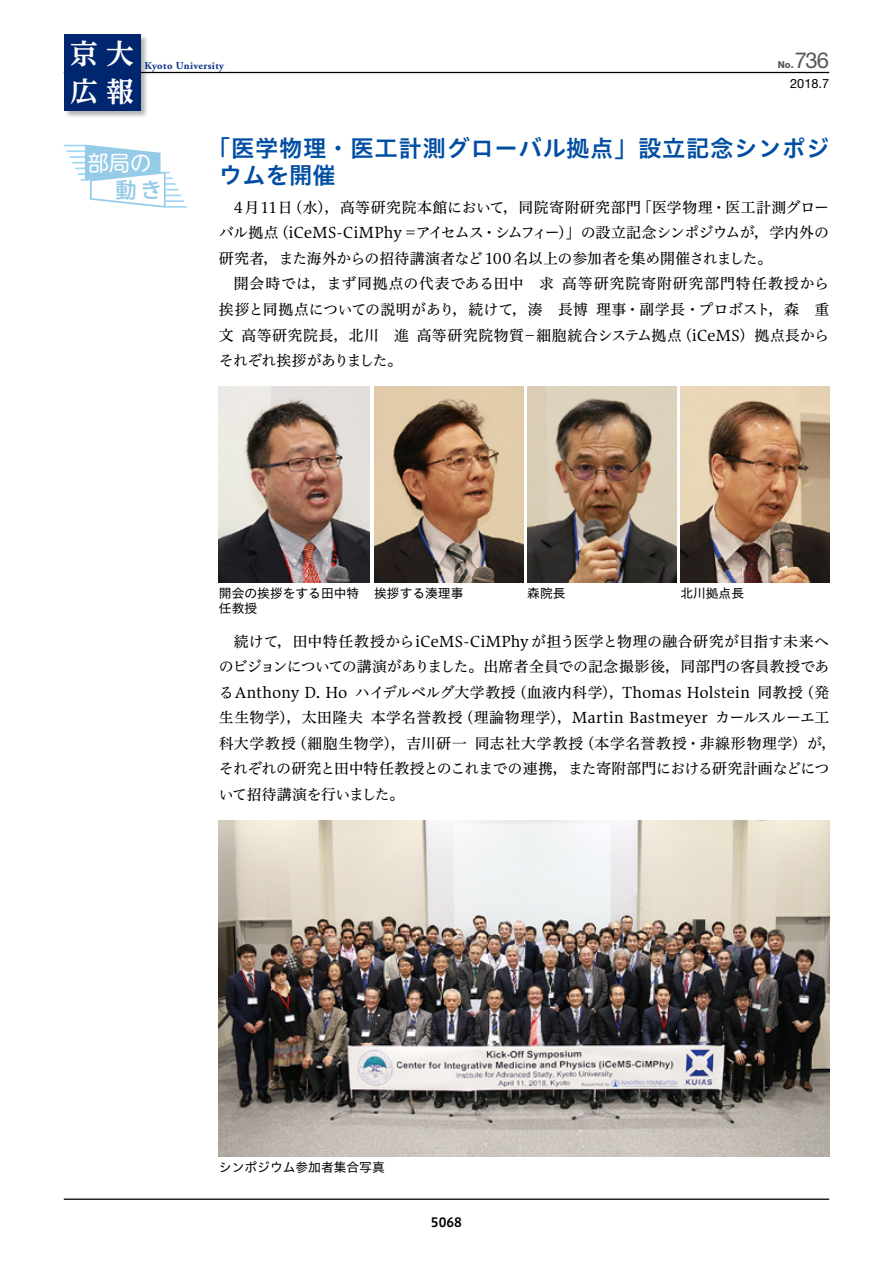
<style>
.page{position:relative;width:893px;height:1263px;background:#fff}
.page>*{position:absolute;margin:0;border:0;box-sizing:border-box;transform-origin:0 0}
.t1{font:700 27.75px/38.2px "UD Reimin Pro";color:#fff}
.t2{font:23.4px/27.6px "Hiragino UD Sans Std W6";letter-spacing:.025em;color:#004ea2}
.t3{font:22.05px "Helvetica Neue LT Std";color:#595757}
.t4{font:21.3px "UD Shin M Go Pro";color:#fff}
.t5{font:500 21.3px "UD Shin M Go Pro";color:#95cbe7}
.t6{font:14.85px/25.5px "Hiragino UD Serif Std N W4";letter-spacing:.01em;color:#000;text-align:justify}
.t7{font:12.75px/14.9px "Hiragino UD Sans Std W4";color:#000}
.t8{font:12.75px "Helvetica Neue LT Std";color:#000}
.t9{font:12.75px "Hiragino UD Sans Std W6";color:#000}
.t10{font:700 10.65px "Adobe Garamond Pro";letter-spacing:.04em;color:#0c3388}
.t11{font:800 9.6px "Helvetica Neue LT Std";color:#595757}
</style>
<div class="page">
<hr style="left:64px;top:1198px;width:765px;height:2px;background:#000">
<hr style="left:64px;top:72px;width:765px;height:1px;background:#000">
<div style="left:64px;top:35px;width:84px;height:84px;background:#000;opacity:.3"></div>
<div style="left:64px;top:34px;width:76px;height:77px;background:#00266f"></div>
<hr style="left:166px;top:206px;width:21px;height:2px;background:#9fd8f7">
<svg style="left:64px;top:145px;width:120px;height:63px"></svg>
<img style="left:680px;top:387px;width:149px;height:196px">
<img style="left:374px;top:387px;width:149px;height:196px">
<img style="left:219px;top:387px;width:151px;height:196px">
<img style="left:527px;top:387px;width:149px;height:196px">
<img style="left:219px;top:821px;width:610px;height:336px">
<h1 class="t1" style="left:70px;top:34px;width:65px">京大広報</h1>
<p class="t10" style="left:145px;top:59px;width:81px">Kyoto University</p>
<p class="t11" style="left:778px;top:59px;width:17px">No.</p>
<h3 class="t3" style="left:795px;top:47px;width:36px">736</h3>
<p class="t8" style="left:790px;top:76px;width:41px">2018.7</p>
<h3 class="t4" style="left:88px;top:146px;width:65px">部局の</h3>
<h3 class="t5" style="left:115px;top:172px;width:48px">動 き</h3>
<h2 class="t2" style="left:219px;top:133px;width:612px;text-indent:-12px">「医学物理・医工計測グローバル拠点」設立記念シンポジウムを開催</h2>
<p class="t6" style="left:219px;top:194px;width:612px;text-indent:15px">4月11日（水），高等研究院本館において，同院寄附研究部門「医学物理・医工計測グローバル拠点（iCeMS-CiMPhy＝アイセムス・シムフィー）」の設立記念シンポジウムが，学内外の研究者，また海外からの招待講演者など100 名以上の参加者を集め開催されました。</p>
<p class="t6" style="left:219px;top:270px;width:612px;text-indent:15px">開会時では，まず同拠点の代表である田中　求 高等研究院寄附研究部門特任教授から挨拶と同拠点についての説明があり，続けて，湊　長博 理事・副学長・プロボスト，森　重文 高等研究院長，北川　進 高等研究院物質－細胞統合システム拠点（iCeMS）拠点長からそれぞれ挨拶がありました。</p>
<p class="t7" style="left:219px;top:585px;width:142px">開会の挨拶をする田中特任教授</p>
<p class="t7" style="left:374px;top:585px;width:91px">挨拶する湊理事</p>
<p class="t7" style="left:527px;top:585px;width:40px">森院長</p>
<p class="t7" style="left:680px;top:585px;width:65px">北川拠点長</p>
<p class="t6" style="left:219px;top:627px;width:619px;text-align:left;text-indent:15px">続けて，田中特任教授からiCeMS-CiMPhy が担う医学と物理の融合研究が目指す未来へのビジョンについての講演がありました。出席者全員での記念撮影後，同部門の客員教授であるAnthony D. Ho ハイデルベルグ大学教授（血液内科学），Thomas Holstein 同教授（発生生物学），太田隆夫 本学名誉教授（理論物理学），Martin Bastmeyer カールスルーエ工科大学教授（細胞生物学），吉川研一 同志社大学教授（本学名誉教授・非線形物理学）が，それぞれの研究と田中特任教授とのこれまでの連携，また寄附部門における研究計画などについて招待講演を行いました。</p>
<p class="t7" style="left:219px;top:1159px;width:167px">シンポジウム参加者集合写真</p>
<p class="t9" style="left:431px;top:1213px;width:33px">5068</p>
</div>
